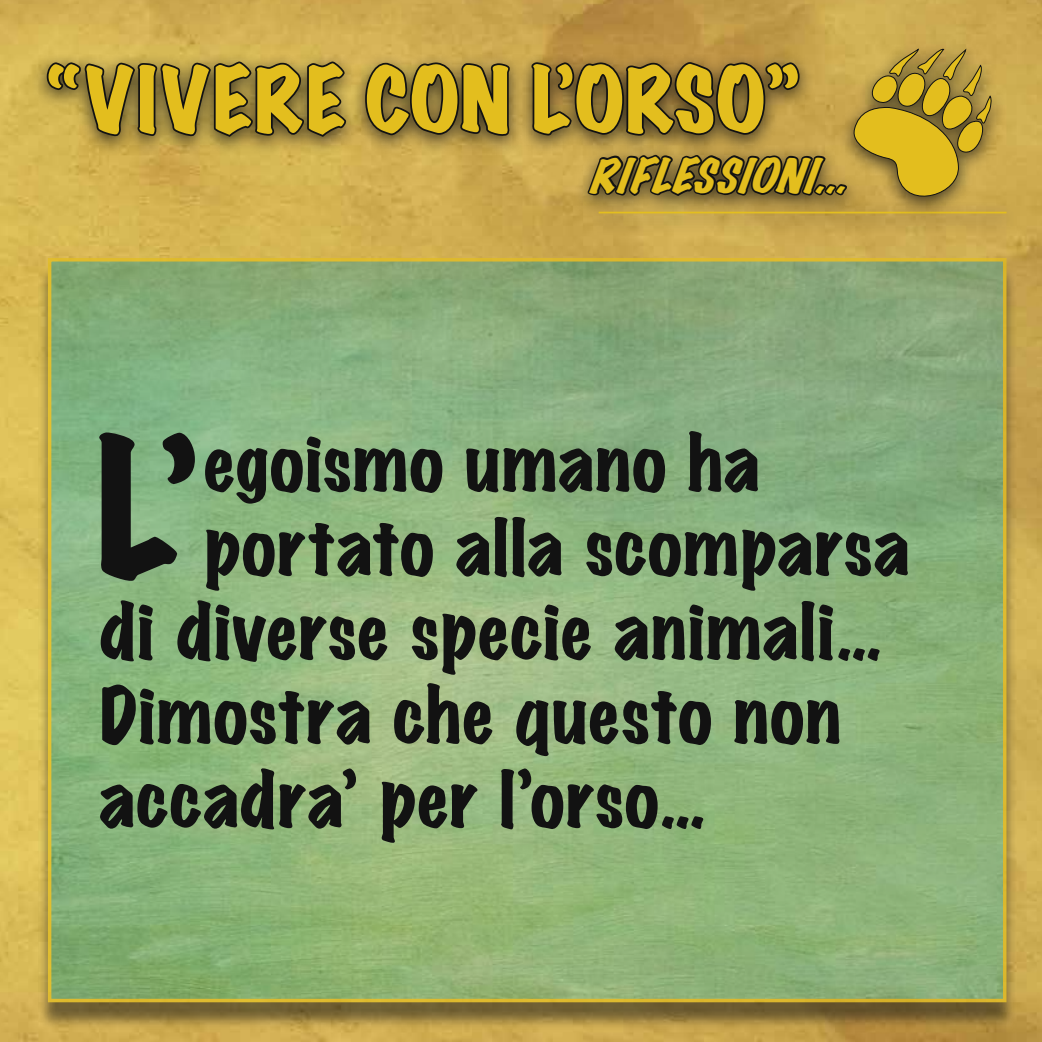
<style>
.page{position:relative;width:1042px;height:1042px;background:#fff}
.page>*{position:absolute;margin:0;border:0;box-sizing:border-box;transform-origin:0 0}
.t1{font:expanded 171.5px "Marker Felt";color:#121212}
.t2{font:expanded 80.5px "Marker Felt";letter-spacing:.02em;color:#e3be1e}
.t3{font:expanded 70px "Marker Felt";letter-spacing:.02em;color:#121212}
.t4{font:italic expanded 42px "Marker Felt";color:#e3be1e}
</style>
<div class="page">
<img style="left:0;top:0;width:1042px;height:1042px">
<div style="left:37px;top:265px;width:980px;height:765px;background:#121212;opacity:.75"></div>
<img style="left:53px;top:263px;width:948px;height:734px">
<div style="left:48px;top:258px;width:958px;height:744px;border:4px solid #e3be1e"></div>
<div style="left:31px;top:51px;width:989px;height:184px;background:#121212;opacity:.75"></div>
<svg style="left:44px;top:47px;width:305px;height:92px;background:#7e6d36"></svg>
<svg style="left:363px;top:60px;width:149px;height:78px;background:#60532d"></svg>
<svg style="left:530px;top:0;width:508px;height:240px;background:#a78a3e"></svg>
<p class="t2" style="left:48px;top:36px;width:752px">“VIVERE CON L’ORSO”</p>
<p class="t4" style="left:588px;top:142px;width:281px">RIFLESSIONI...</p>
<h1 class="t1" style="left:96px;top:373px;width:104px">L’</h1>
<p class="t3" style="left:204px;top:408px;width:557px">egoismo umano ha</p>
<p class="t3" style="left:204px;top:492px;width:707px">portato alla scomparsa</p>
<p class="t3" style="left:99px;top:576px;width:784px">di diverse specie animali…</p>
<p class="t3" style="left:99px;top:660px;width:743px">Dimostra che questo non</p>
<p class="t3" style="left:99px;top:744px;width:608px">accadra’ per l’orso…</p>
</div>
